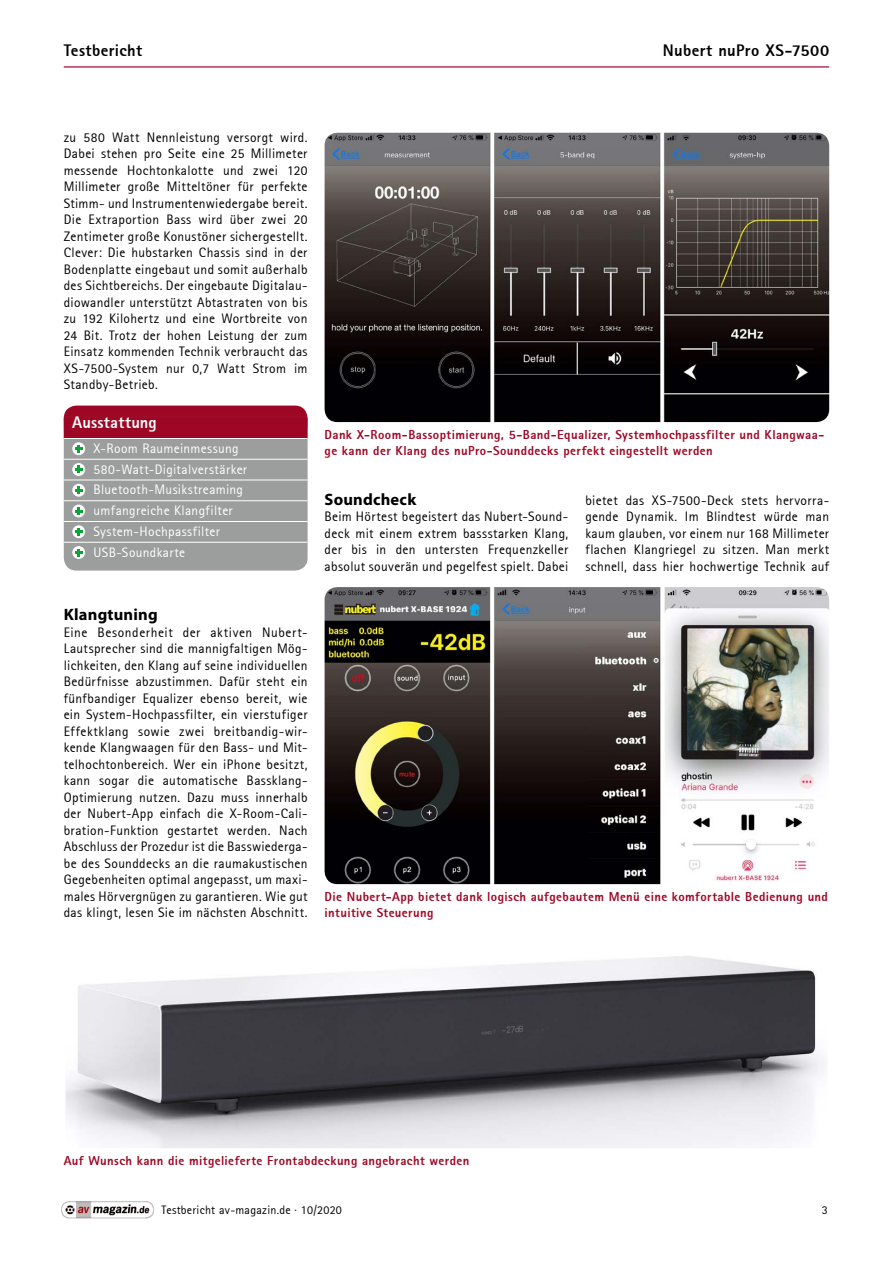
<style>
.page{position:relative;width:893px;height:1263px;background:#fff}
.page>*{position:absolute;margin:0;border:0;box-sizing:border-box;transform-origin:0 0}
.Sky_x{font:800 16.5px "Rotis Sans Serif";letter-spacing:.025em;color:#000}
.Subheads_x{font:700 16.5px "Myriad Pro";letter-spacing:.01em;color:#000}
.Kiste_Head_ROT_x{font:800 16.5px "Rotis Sans Serif";letter-spacing:.01em;color:#fff}
.Brot_ohne_Einzug_x{font:13.5px/16.5px "Rotis Sans Serif";letter-spacing:.025em;color:#000;text-align:justify}
.Kiste_x{font:13.5px "Rotis Sans Serif";letter-spacing:.025em;color:#fff}
.BUs_x{font:800 12.75px/16.5px "Rotis Sans Serif";letter-spacing:.03em;color:#9d0624}
._8pt_x{font:12px "Rotis Sans Serif";letter-spacing:.02em;color:#000}
</style>
<div class="page">
<img style="left:325px;top:133px;width:504px;height:289px">
<img style="left:325px;top:587px;width:504px;height:297px">
<hr style="left:64px;top:66px;width:765px;height:2px;background:#9d0624">
<img style="left:61px;top:1201px;width:93px;height:18px">
<svg style="left:64px;top:406px;width:244px;height:165px;background:#a0858a"></svg>
<img style="left:65px;top:956px;width:760px;height:192px">
<p class="Sky_x" style="left:64px;top:40px;width:80px">Testbericht</p>
<p class="Sky_x" style="left:663px;top:40px;width:168px">Nubert nuPro XS-7500</p>
<p class="Brot_ohne_Einzug_x" style="left:64px;top:129px;width:245px">zu 580 Watt Nennleistung versorgt wird.<br>Dabei stehen pro Seite eine 25 Millimeter messende Hochtonkalotte und zwei 120<br>Millimeter große Mitteltöner für perfekte Stimm- und Instrumentenwiedergabe bereit.<br>Die Extraportion Bass wird über zwei 20<br>Zentimeter große Konustöner sichergestellt.<br>Clever: Die hubstarken Chassis sind in der Bodenplatte eingebaut und somit außerhalb des Sichtbereichs. Der eingebaute Digitalau&shy;diowandler unterstützt Abtastraten von bis zu 192 Kilohertz und eine Wortbreite von 24 Bit. Trotz der hohen Leistung der zum Einsatz kommenden Technik verbraucht das XS-7500-System nur 0,7 Watt Strom im Standby-Betrieb.</p>
<p class="Kiste_Head_ROT_x" style="left:72px;top:412px;width:86px">Ausstattung</p>
<p class="Kiste_x" style="left:94px;top:440px;width:147px">X-Room Raumeinmessung</p>
<p class="Kiste_x" style="left:94px;top:461px;width:155px">580-Watt-Digitalverstärker</p>
<p class="Kiste_x" style="left:94px;top:482px;width:151px">Bluetooth-Musikstreaming</p>
<p class="Kiste_x" style="left:94px;top:503px;width:141px">umfangreiche Klangfilter</p>
<p class="Kiste_x" style="left:94px;top:523px;width:128px">System-Hochpassfilter</p>
<p class="Kiste_x" style="left:94px;top:544px;width:93px">USB-Soundkarte</p>
<p class="Subheads_x" style="left:64px;top:605px;width:95px">Klangtuning</p>
<p class="Brot_ohne_Einzug_x" style="left:64px;top:624px;width:245px">Eine Besonderheit der aktiven Nubert-Lautsprecher sind die mannigfaltigen Mög&shy;lichkeiten, den Klang auf seine individuellen Bedürfnisse abzustimmen. Dafür steht ein fünfbandiger Equalizer ebenso bereit, wie ein System-Hochpassfilter, ein vierstufiger Effektklang sowie zwei breitbandig-wir&shy;kende Klangwaagen für den Bass- und Mit&shy;telhochtonbereich. Wer ein iPhone besitzt, kann sogar die automatische Bassklang-Optimierung nutzen. Dazu muss innerhalb der Nubert-App einfach die X-Room-Cali&shy;bration-Funktion gestartet werden. Nach Abschluss der Prozedur ist die Basswiederga&shy;be des Sounddecks an die raumakustischen Gegebenheiten optimal angepasst, um maxi&shy;males Hörvergnügen zu garantieren. Wie gut das klingt, lesen Sie im nächsten Abschnitt.</p>
<p class="BUs_x" style="left:325px;top:426px;width:501px">Dank X-Room-Bassoptimierung, 5-Band-Equalizer, Systemhochpassfilter und Klangwaa&shy;ge kann der Klang des nuPro-Sounddecks perfekt eingestellt werden</p>
<p class="Subheads_x" style="left:325px;top:490px;width:93px">Soundcheck</p>
<p class="Brot_ohne_Einzug_x" style="left:325px;top:508px;width:245px">Beim Hörtest begeistert das Nubert-Sound&shy;deck mit einem extrem bassstarken Klang, der bis in den untersten Frequenzkeller absolut souverän und pegelfest spielt. Dabei</p>
<p class="Brot_ohne_Einzug_x" style="left:585px;top:492px;width:245px">bietet das XS-7500-Deck stets hervorra&shy;gende Dynamik. Im Blindtest würde man kaum glauben, vor einem nur 168 Millimeter flachen Klangriegel zu sitzen. Man merkt schnell, dass hier hochwertige Technik auf</p>
<p class="BUs_x" style="left:325px;top:888px;width:505px">Die Nubert-App bietet dank logisch aufgebautem Menü eine komfortable Bedienung und intuitive Steuerung</p>
<p class="BUs_x" style="left:64px;top:1152px;width:407px">Auf Wunsch kann die mitgelieferte Frontabdeckung angebracht werden</p>
<p class="_8pt_x" style="left:161px;top:1203px;width:182px">Testbericht av-magazin.de · 10/2020</p>
<p class="_8pt_x" style="left:822px;top:1203px;width:7px">3</p>
</div>
